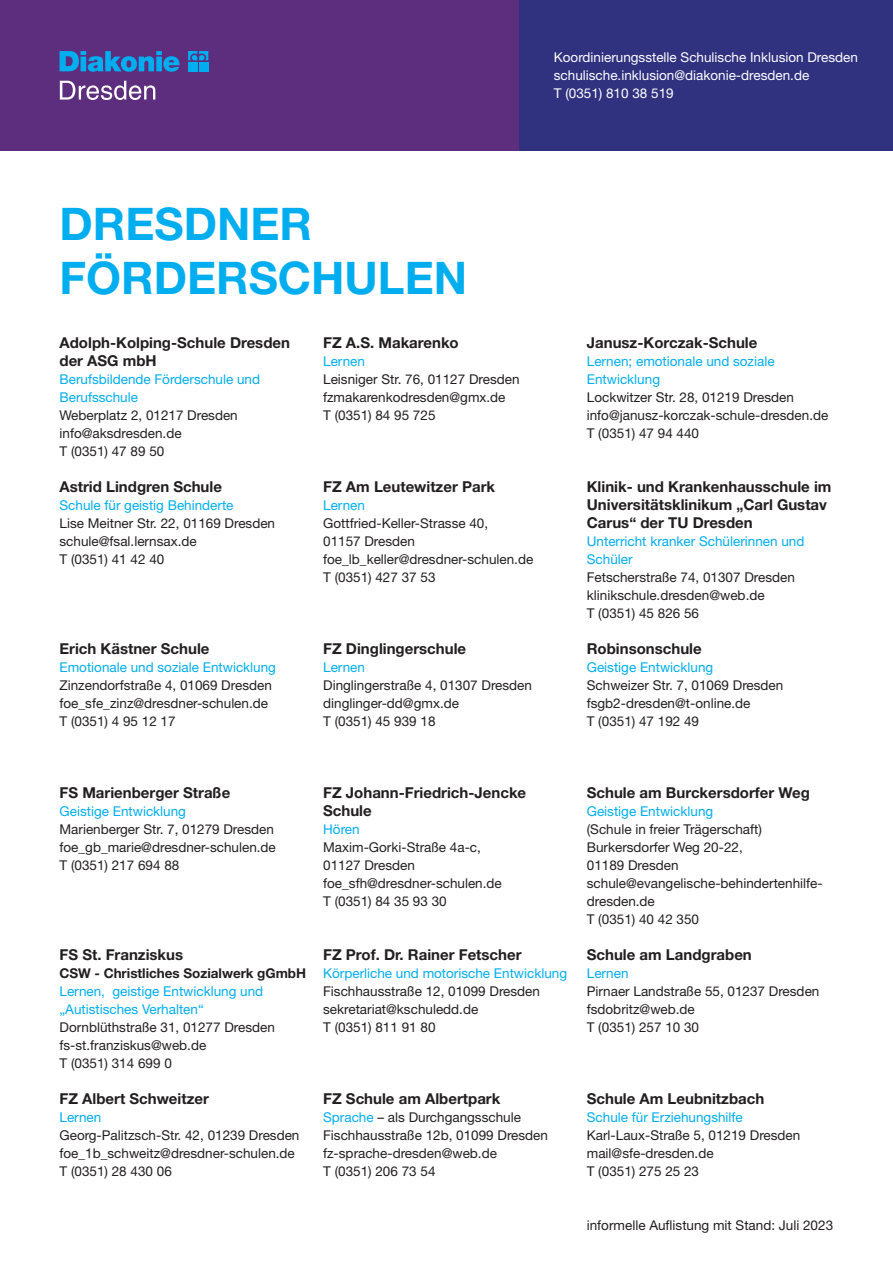
<style>
.page{position:relative;width:893px;height:1263px;background:#fff}
.page>*{position:absolute;margin:0;border:0;box-sizing:border-box;transform-origin:0 0}
.t1{font:700 45px/54px "Helvetica Neue LT Pro";color:#00aeef}
.Überschrift{font:700 15px/18px "Helvetica Neue LT Pro";color:#231f20}
.Text{font:13.5px/18px "Helvetica Neue LT Pro";color:#231f20}
.Ü2_blau{font:13.5px/18px "Helvetica Neue LT Pro";color:#00aeef}
.t2{font:13.5px/18px "Helvetica Neue LT Pro";color:#fff}
.Ü2{font:700 13.5px "Helvetica Neue LT Pro";color:#231f20}
.Ü2_blau-2{font:13.5px "Helvetica Neue LT Pro";color:#231f20}
.s1{color:#00aeef}
</style>
<div class="page">
<div style="left:0;top:0;width:520px;height:151px;background:#5e2e7e"></div>
<div style="left:520px;top:0;width:373px;height:151px;background:#30317f"></div>
<svg style="left:60px;top:81px;width:95px;height:19px"></svg>
<svg style="left:60px;top:51px;width:119px;height:21px"></svg>
<svg style="left:188px;top:51px;width:20px;height:9px"></svg>
<div style="left:188px;top:62px;width:9px;height:9px;background:#00aeef"></div>
<div style="left:199px;top:62px;width:9px;height:9px;background:#00aeef"></div>
<p class="t2" style="left:554px;top:48px;width:306px">Koordinierungsstelle Schulische Inklusion Dresden schulische.inklusion@diakonie-dresden.de<br>T (0351) 810 38 519</p>
<p class="t1" style="left:60px;top:196px;width:409px">DRESDNER<br>FÖRDERSCHULEN</p>
<p class="Überschrift" style="left:60px;top:333px;width:232px">Adolph-Kolping-Schule Dresden der ASG mbH</p>
<p class="Ü2_blau" style="left:60px;top:370px;width:202px">Berufsbildende Förderschule und<br>Berufsschule</p>
<p class="Text" style="left:60px;top:406px;width:180px">Weberplatz 2, 01217 Dresden</p>
<p class="Text" style="left:60px;top:424px;width:124px">info@aksdresden.de</p>
<p class="Text" style="left:60px;top:442px;width:106px">T (0351) 47 89 50</p>
<p class="Überschrift" style="left:60px;top:477px;width:164px">Astrid Lindgren Schule</p>
<p class="Ü2_blau" style="left:60px;top:496px;width:176px">Schule für geistig Behinderte</p>
<p class="Text" style="left:60px;top:514px;width:217px">Lise Meitner Str. 22, 01169 Dresden</p>
<p class="Text" style="left:60px;top:532px;width:139px">schule@fsal.lernsax.de</p>
<p class="Text" style="left:60px;top:550px;width:106px">T (0351) 41 42 40</p>
<p class="Überschrift" style="left:60px;top:639px;width:152px">Erich Kästner Schule</p>
<p class="Ü2_blau" style="left:60px;top:658px;width:218px">Emotionale und soziale Entwicklung</p>
<p class="Text" style="left:60px;top:676px;width:214px">Zinzendorfstraße 4, 01069 Dresden</p>
<p class="Text" style="left:60px;top:694px;width:210px">foe_sfe_zinz@dresdner-schulen.de</p>
<p class="Text" style="left:60px;top:712px;width:118px">T (0351) 4 95 12 17</p>
<p class="Überschrift" style="left:60px;top:783px;width:172px">FS Marienberger Straße</p>
<p class="Ü2_blau" style="left:60px;top:802px;width:128px">Geistige Entwicklung</p>
<p class="Text" style="left:60px;top:820px;width:216px">Marienberger Str. 7, 01279 Dresden</p>
<p class="Text" style="left:60px;top:838px;width:218px">foe_gb_marie@dresdner-schulen.de</p>
<p class="Text" style="left:60px;top:856px;width:121px">T (0351) 217 694 88</p>
<p class="Überschrift" style="left:323px;top:333px;width:137px">FZ A.S. Makarenko</p>
<p class="Ü2_blau" style="left:323px;top:352px;width:43px">Lernen</p>
<p class="Text" style="left:323px;top:370px;width:198px">Leisniger Str. 76, 01127 Dresden</p>
<p class="Text" style="left:323px;top:388px;width:184px">fzmakarenkodresden@gmx.de</p>
<p class="Text" style="left:323px;top:406px;width:114px">T (0351) 84 95 725</p>
<p class="Überschrift" style="left:323px;top:477px;width:173px">FZ Am Leutewitzer Park</p>
<p class="Ü2_blau" style="left:323px;top:496px;width:43px">Lernen</p>
<p class="Text" style="left:323px;top:514px;width:167px">Gottfried-Keller-Strasse 40,<br>01157 Dresden</p>
<p class="Text" style="left:323px;top:550px;width:212px">foe_lb_keller@dresdner-schulen.de</p>
<p class="Text" style="left:323px;top:568px;width:114px">T (0351) 427 37 53</p>
<p class="Überschrift" style="left:323px;top:639px;width:145px">FZ Dinglingerschule</p>
<p class="Ü2_blau" style="left:323px;top:658px;width:43px">Lernen</p>
<p class="Text" style="left:323px;top:676px;width:210px">Dinglingerstraße 4, 01307 Dresden</p>
<p class="Text" style="left:323px;top:694px;width:137px">dinglinger-dd@gmx.de</p>
<p class="Text" style="left:323px;top:712px;width:114px">T (0351) 45 939 18</p>
<p class="Überschrift" style="left:323px;top:783px;width:205px">FZ Johann-Friedrich-Jencke<br>Schule</p>
<p class="Ü2_blau" style="left:323px;top:820px;width:38px">Hören</p>
<p class="Text" style="left:323px;top:838px;width:159px">Maxim-Gorki-Straße 4a-c,<br>01127 Dresden</p>
<p class="Text" style="left:323px;top:874px;width:180px">foe_sfh@dresdner-schulen.de</p>
<p class="Text" style="left:323px;top:892px;width:125px">T (0351) 84 35 93 30</p>
<p class="Überschrift" style="left:587px;top:333px;width:172px">Janusz-Korczak-Schule</p>
<p class="Ü2_blau" style="left:587px;top:352px;width:189px">Lernen; emotionale und soziale<br>Entwicklung</p>
<p class="Text" style="left:587px;top:388px;width:209px">Lockwitzer Str. 28, 01219 Dresden</p>
<p class="Text" style="left:587px;top:406px;width:243px">info@janusz-korczak-schule-dresden.de</p>
<p class="Text" style="left:587px;top:424px;width:114px">T (0351) 47 94 440</p>
<p class="Überschrift" style="left:587px;top:477px;width:246px">Klinik- und Krankenhausschule im<br>Universitätsklinikum „Carl Gustav<br>Carus“ der TU Dresden</p>
<p class="Ü2_blau" style="left:587px;top:532px;width:219px">Unterricht kranker Schülerinnen und<br>Schüler</p>
<p class="Text" style="left:587px;top:568px;width:210px">Fetscherstraße 74, 01307 Dresden</p>
<p class="Text" style="left:587px;top:586px;width:179px">klinikschule.dresden@web.de</p>
<p class="Text" style="left:587px;top:604px;width:114px">T (0351) 45 826 56</p>
<p class="Überschrift" style="left:587px;top:639px;width:116px">Robinsonschule</p>
<p class="Ü2_blau" style="left:587px;top:658px;width:128px">Geistige Entwicklung</p>
<p class="Text" style="left:587px;top:676px;width:198px">Schweizer Str. 7, 01069 Dresden</p>
<p class="Text" style="left:587px;top:694px;width:165px">fsgb2-dresden@t-online.de</p>
<p class="Text" style="left:587px;top:712px;width:114px">T (0351) 47 192 49</p>
<p class="Überschrift" style="left:587px;top:783px;width:225px">Schule am Burckersdorfer Weg</p>
<p class="Ü2_blau" style="left:587px;top:802px;width:128px">Geistige Entwicklung</p>
<p class="Text" style="left:587px;top:820px;width:176px">(Schule in freier Trägerschaft)</p>
<p class="Text" style="left:587px;top:838px;width:158px">Burkersdorfer Weg 20-22,<br>01189 Dresden</p>
<p class="Text" style="left:587px;top:874px;width:237px">schule@evangelische-behindertenhilfe&shy;dresden.de</p>
<p class="Text" style="left:587px;top:910px;width:114px">T (0351) 40 42 350</p>
<p class="Überschrift" style="left:60px;top:945px;width:125px">FS St. Franziskus</p>
<p class="Ü2" style="left:60px;top:965px;width:248px">CSW - Christliches Sozialwerk gGmbH</p>
<p class="Ü2_blau" style="left:60px;top:982px;width:205px">Lernen, geistige Entwicklung und „Autistisches Verhalten“</p>
<p class="Text" style="left:60px;top:1018px;width:217px">Dornblüthstraße 31, 01277 Dresden</p>
<p class="Text" style="left:60px;top:1036px;width:148px">fs-st.franziskus@web.de</p>
<p class="Text" style="left:60px;top:1054px;width:114px">T (0351) 314 699 0</p>
<p class="Überschrift" style="left:60px;top:1089px;width:151px">FZ Albert Schweitzer</p>
<p class="Ü2_blau" style="left:60px;top:1108px;width:43px">Lernen</p>
<p class="Text" style="left:60px;top:1126px;width:241px">Georg-Palitzsch-Str. 42, 01239 Dresden foe_1b_schweitz@dresdner-schulen.de</p>
<p class="Text" style="left:60px;top:1162px;width:114px">T (0351) 28 430 06</p>
<p class="Überschrift" style="left:323px;top:945px;width:200px">FZ Prof. Dr. Rainer Fetscher</p>
<p class="Ü2_blau" style="left:323px;top:964px;width:246px">Körperliche und motorische Entwicklung</p>
<p class="Text" style="left:323px;top:982px;width:218px">Fischhausstraße 12, 01099 Dresden</p>
<p class="Text" style="left:323px;top:1000px;width:157px">sekretariat@kschuledd.de</p>
<p class="Text" style="left:323px;top:1018px;width:114px">T (0351) 811 91 80</p>
<p class="Überschrift" style="left:323px;top:1089px;width:179px">FZ Schule am Albertpark</p>
<p class="Ü2_blau-2" style="left:323px;top:1109px;width:199px"><span class="s1">Sprache</span> – als Durchgangsschule</p>
<p class="Text" style="left:323px;top:1126px;width:226px">Fischhausstraße 12b, 01099 Dresden</p>
<p class="Text" style="left:323px;top:1144px;width:175px">fz-sprache-dresden@web.de</p>
<p class="Text" style="left:323px;top:1162px;width:114px">T (0351) 206 73 54</p>
<p class="Überschrift" style="left:587px;top:945px;width:166px">Schule am Landgraben</p>
<p class="Ü2_blau" style="left:587px;top:964px;width:43px">Lernen</p>
<p class="Text" style="left:587px;top:982px;width:234px">Pirnaer Landstraße 55, 01237 Dresden</p>
<p class="Text" style="left:587px;top:1000px;width:110px">fsdobritz@web.de</p>
<p class="Text" style="left:587px;top:1018px;width:114px">T (0351) 257 10 30</p>
<p class="Überschrift" style="left:587px;top:1089px;width:179px">Schule Am Leubnitzbach</p>
<p class="Ü2_blau" style="left:587px;top:1108px;width:157px">Schule für Erziehungshilfe</p>
<p class="Text" style="left:587px;top:1126px;width:215px">Karl-Laux-Straße 5, 01219 Dresden</p>
<p class="Text" style="left:587px;top:1144px;width:128px">mail@sfe-dresden.de</p>
<p class="Text" style="left:587px;top:1162px;width:114px">T (0351) 275 25 23</p>
<p class="Text" style="left:587px;top:1216px;width:248px">informelle Auflistung mit Stand: Juli 2023</p>
</div>
